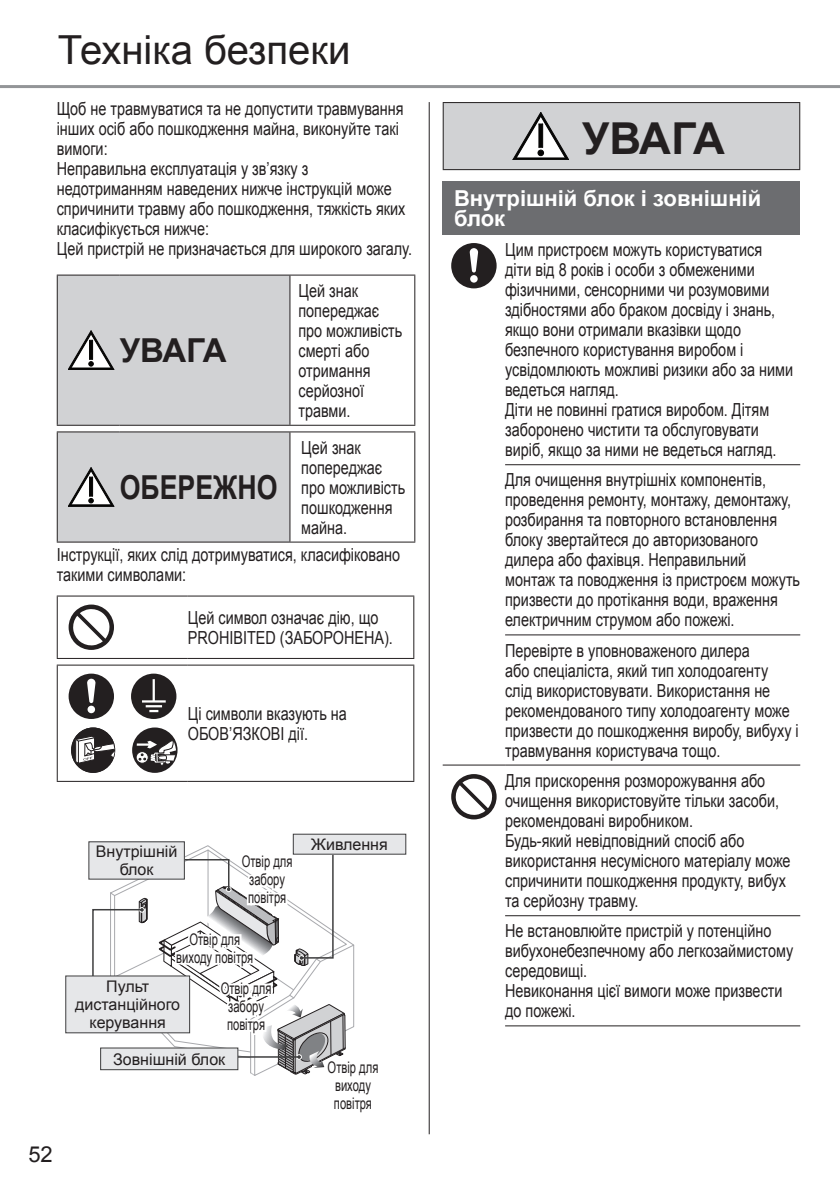
<style>
.page{position:relative;width:840px;height:1191px;background:#fff}
.page>*{position:absolute;margin:0;border:0;box-sizing:border-box;transform-origin:0 0}
.t1{font:700 44px "Arial";letter-spacing:-.025em;color:#231f20}
.t2{font:40px "Arial";color:#231f20}
.t3{font:700 33px "Arial";color:#231f20;scale:.81 1}
.t4{font:700 33px "Arial";color:#231f20}
.t5{font:700 22px/20px "Arial";color:#fff}
.t6{font:22px "Arial";color:#231f20}
.t7{font:18px/20px "Arial";color:#231f20;scale:.8 1}
.t8{font:16px/18px "Arial";color:#231f20;text-align:center;scale:.7 1}
.t9{font:16px/18px "Arial";color:#231f20;text-align:center}
.s1{color:#fff}
</style>
<div class="page">
<hr style="left:0;top:85px;width:839px;height:3px;background:#939598">
<hr style="left:57px;top:274px;width:63px;height:1px;background:#231f20">
<hr style="left:57px;top:425px;width:63px;height:1px;background:#231f20">
<hr style="left:120px;top:274px;width:170px;height:1px;background:#231f20">
<hr style="left:120px;top:425px;width:170px;height:1px;background:#231f20">
<hr style="left:414px;top:275px;width:1px;height:150px;background:#231f20">
<hr style="left:290px;top:274px;width:125px;height:1px;background:#231f20">
<hr style="left:290px;top:425px;width:125px;height:1px;background:#231f20">
<div style="left:57px;top:275px;width:233px;height:150px;background:#d1d2d4"></div>
<hr style="left:57px;top:431px;width:63px;height:1px;background:#231f20">
<hr style="left:120px;top:431px;width:170px;height:1px;background:#231f20">
<hr style="left:414px;top:432px;width:1px;height:109px;background:#231f20">
<hr style="left:290px;top:431px;width:125px;height:1px;background:#231f20">
<hr style="left:290px;top:541px;width:125px;height:1px;background:#231f20">
<div style="left:57px;top:432px;width:233px;height:110px;background:#d1d2d4"></div>
<hr style="left:57px;top:596px;width:1px;height:62px;background:#231f20">
<hr style="left:57px;top:595px;width:131px;height:1px;background:#231f20">
<hr style="left:57px;top:658px;width:131px;height:1px;background:#231f20">
<hr style="left:413px;top:596px;width:1px;height:62px;background:#231f20">
<hr style="left:188px;top:595px;width:226px;height:1px;background:#231f20">
<hr style="left:188px;top:658px;width:226px;height:1px;background:#231f20">
<svg style="left:69px;top:604px;width:45px;height:46px"></svg>
<hr style="left:57px;top:665px;width:1px;height:116px;background:#231f20">
<hr style="left:57px;top:664px;width:131px;height:1px;background:#231f20">
<hr style="left:57px;top:781px;width:131px;height:1px;background:#231f20">
<hr style="left:413px;top:665px;width:1px;height:116px;background:#231f20">
<hr style="left:188px;top:664px;width:226px;height:1px;background:#231f20">
<hr style="left:188px;top:781px;width:226px;height:1px;background:#231f20">
<svg style="left:69px;top:673px;width:45px;height:46px"></svg>
<div style="left:132px;top:727px;width:45px;height:46px;background:#231f20;border-radius:50%"></div>
<svg style="left:136px;top:740px;width:40px;height:32px"></svg>
<svg style="left:131px;top:673px;width:45px;height:46px"></svg>
<div style="left:71px;top:727px;width:44px;height:46px;background:#231f20;border-radius:50%"></div>
<svg style="left:74px;top:735px;width:42px;height:29px"></svg>
<div style="left:443px;top:103px;width:356px;height:67px;background:#d1d2d4"></div>
<hr style="left:442px;top:103px;width:1px;height:66px;background:#231f20">
<hr style="left:442px;top:102px;width:357px;height:1px;background:#231f20">
<hr style="left:442px;top:169px;width:357px;height:1px;background:#231f20">
<hr style="left:798px;top:103px;width:1px;height:66px;background:#231f20">
<svg style="left:512px;top:112px;width:56px;height:48px"></svg>
<div style="left:442px;top:181px;width:357px;height:53px;background:#6c6d70"></div>
<hr style="left:505px;top:464px;width:294px;height:1px;background:#231f20">
<hr style="left:505px;top:634px;width:294px;height:1px;background:#231f20">
<hr style="left:505px;top:764px;width:294px;height:1px;background:#231f20">
<hr style="left:442px;top:764px;width:63px;height:1px;background:#231f20">
<svg style="left:451px;top:243px;width:45px;height:45px"></svg>
<hr style="left:505px;top:915px;width:294px;height:1px;background:#231f20">
<hr style="left:505px;top:1025px;width:294px;height:1px;background:#231f20">
<svg style="left:451px;top:774px;width:45px;height:45px"></svg>
<hr style="left:428px;top:102px;width:1px;height:1032px;background:#231f20">
<svg style="left:91px;top:845px;width:264px;height:231px"></svg>
<div style="left:89px;top:842px;width:95px;height:37px;background:#e6e7e9"></div>
<div style="left:88px;top:841px;width:97px;height:38px;border:1px solid #3e3e3f"></div>
<div style="left:101px;top:1048px;width:137px;height:21px;background:#e6e7e9"></div>
<div style="left:100px;top:1047px;width:138px;height:23px;border:1px solid #3e3e3f"></div>
<div style="left:293px;top:834px;width:112px;height:20px;background:#e6e7e9"></div>
<div style="left:292px;top:833px;width:114px;height:21px;border:1px solid #3e3e3f"></div>
<div style="left:66px;top:976px;width:123px;height:56px;background:#e6e7e9"></div>
<div style="left:65px;top:975px;width:125px;height:58px;border:1px solid #3e3e3f"></div>
<h2 class="t2" style="left:58px;top:28px;width:294px">Техніка безпеки</h2>
<p class="t7" style="left:57px;top:99px;width:445px">Щоб не травмуватися та не допустити травмування інших осіб або пошкодження майна, виконуйте такі вимоги:<br>Неправильна експлуатація у зв’язку з недотриманням наведених нижче інструкцій може спричинити травму або пошкодження, тяжкість яких класифікується нижче:<br>Цей пристрій не призначається для широкого загалу.</p>
<h3 class="t4" style="left:120px;top:332px;width:108px">УВАГА</h3>
<p class="t7" style="left:298px;top:280px;width:131px">Цей знак попереджає про можливість смерті або отримання серйозної травми.</p>
<p class="t7" style="left:301px;top:437px;width:131px">Цей знак попереджає про можливість пошкодження майна.</p>
<p class="t7" style="left:57px;top:545px;width:430px">Інструкції, яких слід дотримуватися, класифіковано такими символами:</p>
<p class="t7" style="left:188px;top:607px;width:258px">Цей символ означає дію, що<br>PROHIBITED (ЗАБОРОНЕНА).</p>
<h3 class="t3" style="left:120px;top:469px;width:196px">ОБЕРЕЖНО</h3>
<p class="t7" style="left:188px;top:703px;width:200px">Ці символи вказують на<br>ОБОВ’ЯЗКОВІ дії.</p>
<p class="t9" style="left:96px;top:842px;width:83px">Внутрішній блок</p>
<p class="t8" style="left:241px;top:852px;width:74px"><span class="s1">О</span>твір <span class="s1">д</span>ля <span class="s1">з</span>абору <span class="s1">п</span>овітря</p>
<p class="t9" style="left:311px;top:835px;width:78px">Живлення</p>
<p class="t8" style="left:176px;top:930px;width:111px"><span class="s1">О</span>твір для <span class="s1">в</span>иходу <span class="s1">повітря</span></p>
<p class="t9" style="left:75px;top:977px;width:106px">Пульт дистанційного керування</p>
<p class="t8" style="left:220px;top:979px;width:74px"><span class="s1">О</span>твір для <span class="s1">з</span>абору <span class="s1">п</span>овітря</p>
<p class="t9" style="left:113px;top:1050px;width:113px">Зовнішній блок</p>
<p class="t6" style="left:28px;top:1141px;width:26px">52</p>
<p class="t8" style="left:327px;top:1058px;width:74px"><span class="s1">О</span>твір для <span class="s1">в</span>иходу <span class="s1">п</span>овітря</p>
<h1 class="t1" style="left:582px;top:114px;width:144px">УВАГА</h1>
<p class="t5" style="left:454px;top:188px;width:308px">Внутрішній блок і зовнішній блок</p>
<p class="t7" style="left:505px;top:240px;width:361px">Цим пристроєм можуть користуватися<br>діти від 8 років і особи з обмеженими фізичними, сенсорними чи розумовими здібностями або браком досвіду і знань, якщо вони отримали вказівки щодо безпечного користування виробом і усвідомлюють можливі ризики або за ними ведеться нагляд.<br>Діти не повинні гратися виробом. Дітям заборонено чистити та обслуговувати виріб, якщо за ними не ведеться нагляд.</p>
<p class="t7" style="left:505px;top:470px;width:370px">Для очищення внутрішніх компонентів, проведення ремонту, монтажу, демонтажу, розбирання та повторного встановлення блоку звертайтеся до авторизованого дилера або фахівця. Неправильний монтаж та поводження із пристроєм можуть призвести до протікання води, враження електричним струмом або пожежі.</p>
<p class="t7" style="left:505px;top:640px;width:368px">Перевірте в уповноваженого дилера<br>або спеціаліста, який тип холодоагенту слід використовувати. Використання не рекомендованого типу холодоагенту може призвести до пошкодження виробу, вибуху і травмування користувача тощо.</p>
<p class="t7" style="left:505px;top:771px;width:358px">Для прискорення розморожування або очищення використовуйте тільки засоби, рекомендовані виробником.<br>Будь-який невідповідний спосіб або використання несумісного матеріалу може спричинити пошкодження продукту, вибух та серйозну травму.</p>
<p class="t7" style="left:505px;top:921px;width:361px">Не встановлюйте пристрій у потенційно вибухонебезпечному або легкозаймистому середовищі.<br>Невиконання цієї вимоги може призвести до пожежі.</p>
</div>
